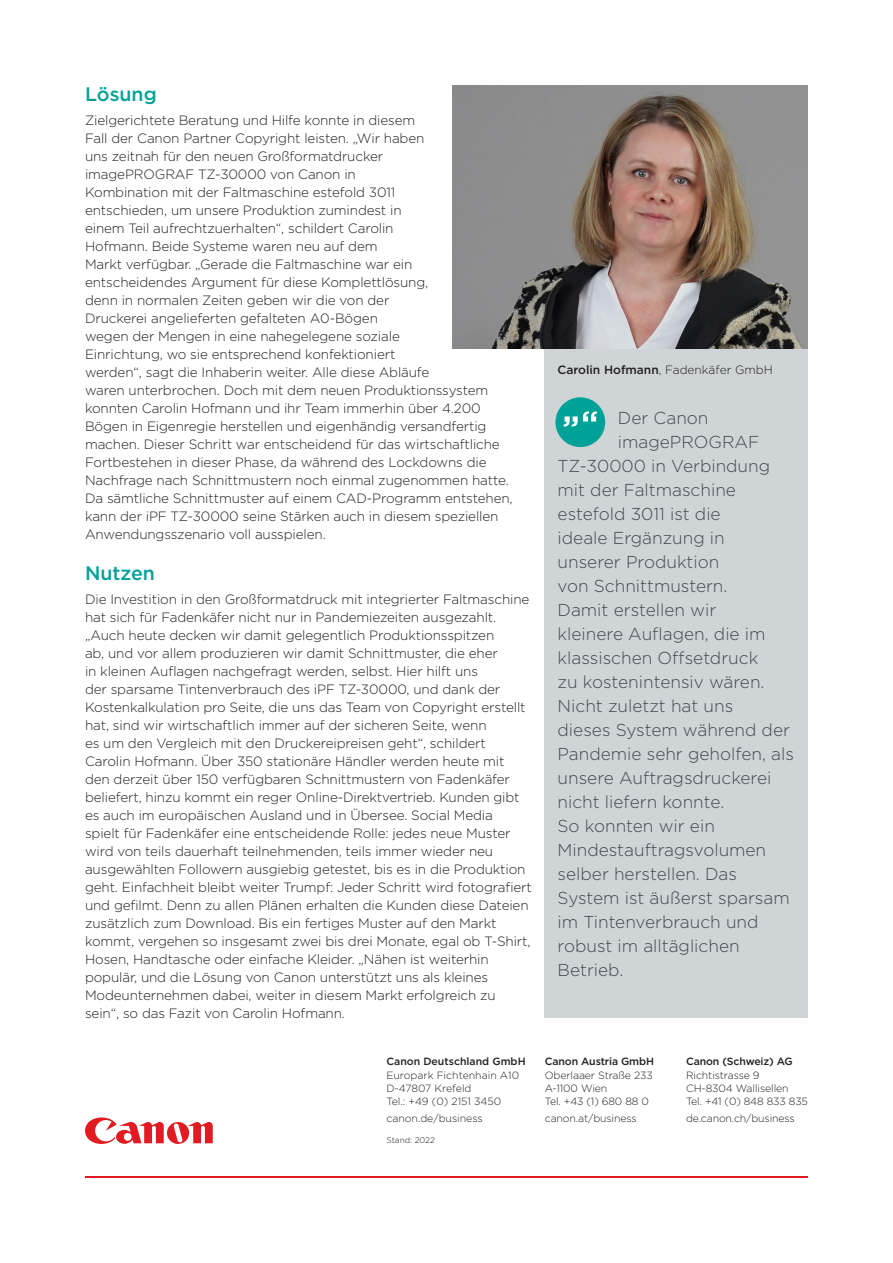
<style>
.page{position:relative;width:893px;height:1263px;background:#fff}
.page>*{position:absolute;margin:0;border:0;box-sizing:border-box;transform-origin:0 0}
.t1{font:500 19.5px "Gotham";color:#00a298}
.t2{font:300 17.25px "Gotham";color:#3f4750}
.t3{font:300 13.5px/18px "Gotham";letter-spacing:-.01em;color:#231f20}
.t4{font:300 12px "Gotham";color:#231f20}
.t5{font:300 10.5px/12.8px "Gotham";letter-spacing:-.01em;color:#231f20}
.t6{font:500 10.5px "Gotham";letter-spacing:-.01em;color:#231f20}
.t7{font:300 8.25px "Gotham";color:#231f20}
.s1{font-weight:500}
</style>
<div class="page">
<svg style="left:85px;top:1117px;width:128px;height:27px"></svg>
<hr style="left:85px;top:1176px;width:723px;height:2px;background:#e21a21">
<div style="left:545px;top:348px;width:263px;height:670px;background:#cfd5d6"></div>
<img style="left:453px;top:85px;width:355px;height:263px">
<div style="left:555px;top:397px;width:50px;height:50px;background:#00a298;border-radius:50%"></div>
<svg style="left:563px;top:411px;width:34px;height:16px"></svg>
<h1 class="t1" style="left:85px;top:81px;width:73px">Lösung</h1>
<p class="t3" style="left:85px;top:111px;width:429px">Zielgerichtete Beratung und Hilfe konnte in diesem<br>Fall der Canon Partner Copyright leisten. „Wir haben<br>uns zeitnah für den neuen Großformatdrucker<br>imagePROGRAF TZ-30000 von Canon in<br>Kombination mit der Faltmaschine estefold 3011<br>entschieden, um unsere Produktion zumindest in<br>einem Teil aufrechtzuerhalten“, schildert Carolin<br>Hofmann. Beide Systeme waren neu auf dem<br>Markt verfügbar. „Gerade die Faltmaschine war ein entscheidendes Argument für diese Komplettlösung,<br>denn in normalen Zeiten geben wir die von der<br>Druckerei angelieferten gefalteten A0-Bögen<br>wegen der Mengen in eine nahegelegene soziale<br>Einrichtung, wo sie entsprechend konfektioniert<br>werden“, sagt die Inhaberin weiter. Alle diese Abläufe<br>waren unterbrochen. Doch mit dem neuen Produktionssystem konnten Carolin Hofmann und ihr Team immerhin über 4.200<br>Bögen in Eigenregie herstellen und eigenhändig versandfertig machen. Dieser Schritt war entscheidend für das wirtschaftliche Fortbestehen in dieser Phase, da während des Lockdowns die Nachfrage nach Schnittmustern noch einmal zugenommen hatte.<br>Da sämtliche Schnittmuster auf einem CAD-Programm entstehen, kann der iPF TZ-30000 seine Stärken auch in diesem speziellen Anwendungsszenario voll ausspielen.</p>
<h1 class="t1" style="left:85px;top:560px;width:72px">Nutzen</h1>
<p class="t3" style="left:85px;top:590px;width:448px">Die Investition in den Großformatdruck mit integrierter Faltmaschine hat sich für Fadenkäfer nicht nur in Pandemiezeiten ausgezahlt. „Auch heute decken wir damit gelegentlich Produktionsspitzen<br>ab, und vor allem produzieren wir damit Schnittmuster, die eher<br>in kleinen Auflagen nachgefragt werden, selbst. Hier hilft uns<br>der sparsame Tintenverbrauch des iPF TZ-30000, und dank der Kostenkalkulation pro Seite, die uns das Team von Copyright erstellt hat, sind wir wirtschaftlich immer auf der sicheren Seite, wenn<br>es um den Vergleich mit den Druckereipreisen geht“, schildert Carolin Hofmann. Über 350 stationäre Händler werden heute mit den derzeit über 150 verfügbaren Schnittmustern von Fadenkäfer beliefert, hinzu kommt ein reger Online-Direktvertrieb. Kunden gibt es auch im europäischen Ausland und in Übersee. Social Media<br>spielt für Fadenkäfer eine entscheidende Rolle: jedes neue Muster wird von teils dauerhaft teilnehmenden, teils immer wieder neu ausgewählten Followern ausgiebig getestet, bis es in die Produktion geht. Einfachheit bleibt weiter Trumpf: Jeder Schritt wird fotografiert und gefilmt. Denn zu allen Plänen erhalten die Kunden diese Dateien zusätzlich zum Download. Bis ein fertiges Muster auf den Markt kommt, vergehen so insgesamt zwei bis drei Monate, egal ob T-Shirt, Hosen, Handtasche oder einfache Kleider. „Nähen ist weiterhin populär, und die Lösung von Canon unterstützt uns als kleines Modeunternehmen dabei, weiter in diesem Markt erfolgreich zu sein“, so das Fazit von Carolin Hofmann.</p>
<p class="t4" style="left:558px;top:362px;width:217px"><span class="s1">Carolin Hofmann</span>, Fadenkäfer GmbH</p>
<p class="t2" style="left:618px;top:407px;width:92px">Der Canon</p>
<p class="t2" style="left:618px;top:431px;width:143px">imagePROGRAF</p>
<p class="t2" style="left:558px;top:455px;width:214px">TZ-30000 in Verbindung</p>
<p class="t2" style="left:558px;top:479px;width:180px">mit der Faltmaschine</p>
<p class="t2" style="left:558px;top:503px;width:165px">estefold 3011 ist die</p>
<p class="t2" style="left:558px;top:527px;width:169px">ideale Ergänzung in</p>
<p class="t2" style="left:558px;top:551px;width:163px">unserer Produktion</p>
<p class="t2" style="left:558px;top:575px;width:171px">von Schnittmustern.</p>
<p class="t2" style="left:558px;top:599px;width:160px">Damit erstellen wir</p>
<p class="t2" style="left:558px;top:623px;width:209px">kleinere Auflagen, die im</p>
<p class="t2" style="left:558px;top:647px;width:202px">klassischen Offsetdruck</p>
<p class="t2" style="left:558px;top:671px;width:208px">zu kostenintensiv wären.</p>
<p class="t2" style="left:558px;top:695px;width:177px">Nicht zuletzt hat uns</p>
<p class="t2" style="left:558px;top:719px;width:234px">dieses System während der</p>
<p class="t2" style="left:558px;top:743px;width:238px">Pandemie sehr geholfen, als</p>
<p class="t2" style="left:558px;top:767px;width:215px">unsere Auftragsdruckerei</p>
<p class="t2" style="left:558px;top:791px;width:168px">nicht liefern konnte.</p>
<p class="t2" style="left:558px;top:815px;width:159px">So konnten wir ein</p>
<p class="t2" style="left:558px;top:839px;width:210px">Mindestauftragsvolumen</p>
<p class="t2" style="left:558px;top:863px;width:181px">selber herstellen. Das</p>
<p class="t2" style="left:558px;top:887px;width:234px">System ist äußerst sparsam</p>
<p class="t2" style="left:558px;top:911px;width:202px">im Tintenverbrauch und</p>
<p class="t2" style="left:558px;top:935px;width:184px">robust im alltäglichen</p>
<p class="t2" style="left:558px;top:959px;width:67px">Betrieb.</p>
<p class="t6" style="left:386px;top:1054px;width:141px">Canon Deutschland GmbH</p>
<p class="t5" style="left:386px;top:1069px;width:134px">Europark Fichtenhain A10<br>D-47807 Krefeld<br>Tel.: +49 (0) 2151 3450</p>
<p class="t5" style="left:386px;top:1111px;width:98px">canon.de/business</p>
<p class="t7" style="left:386px;top:1135px;width:50px">Stand: 2022</p>
<p class="t6" style="left:545px;top:1054px;width:111px">Canon Austria GmbH</p>
<p class="t5" style="left:545px;top:1069px;width:109px">Oberlaaer Straße 233<br>A-1100 Wien<br>Tel. +43 (1) 680 88 0</p>
<p class="t5" style="left:545px;top:1111px;width:93px">canon.at/business</p>
<p class="t6" style="left:686px;top:1054px;width:108px">Canon (Schweiz) AG</p>
<p class="t5" style="left:686px;top:1069px;width:123px">Richtistrasse 9<br>CH-8304 Wallisellen<br>Tel. +41 (0) 848 833 835</p>
<p class="t5" style="left:686px;top:1111px;width:110px">de.canon.ch/business</p>
</div>
